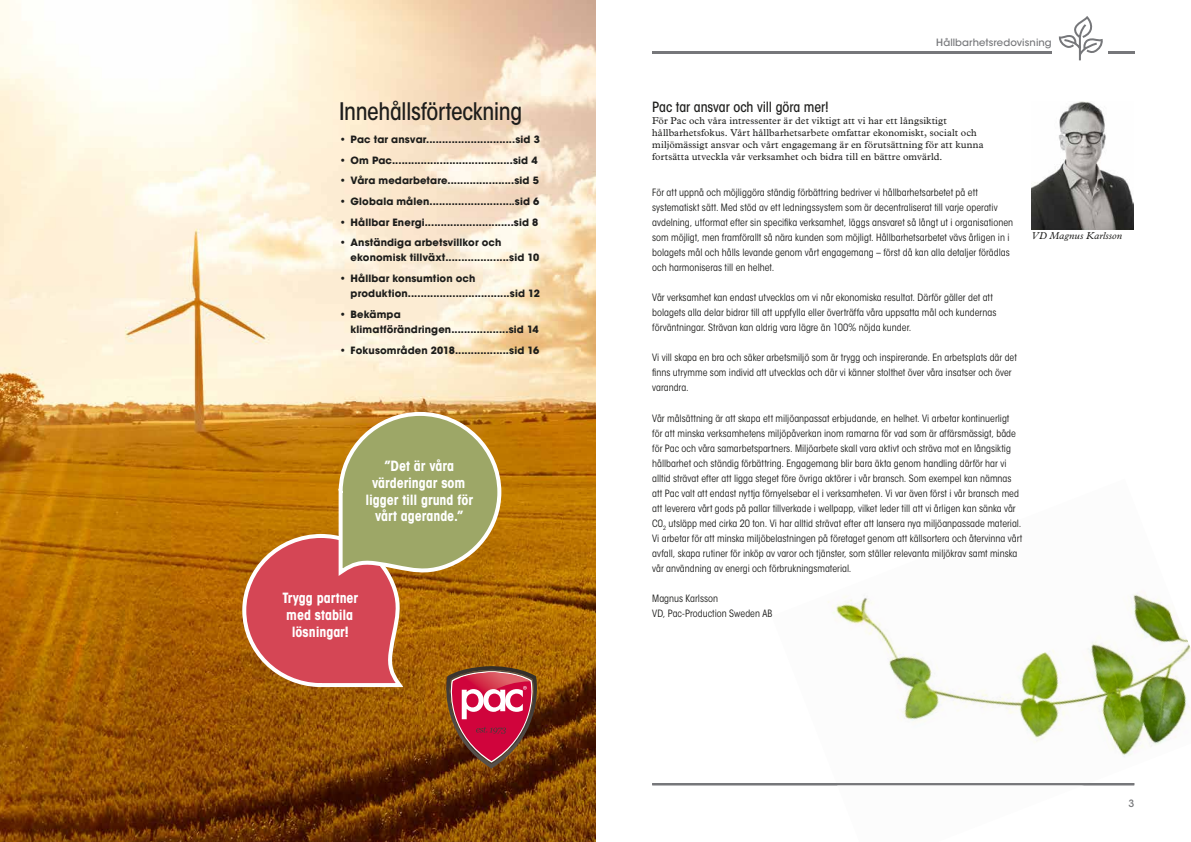
<style>
.page{position:relative;width:1191px;height:842px;background:#fff}
.page>*{position:absolute;margin:0;border:0;box-sizing:border-box;transform-origin:0 0}
.t1{font:500 condensed 24px "ITC Avant Garde Std";letter-spacing:-.02em;color:#1d1d1b}
.t2{font:700 condensed 14px/16.8px "ITC Avant Garde Std";letter-spacing:-.005em;color:#fff;text-align:center}
.t3{font:500 condensed 14px "ITC Avant Garde Std";letter-spacing:-.005em;color:#1d1d1b}
.t4{font:condensed 10px/15px "ITC Avant Garde Std";letter-spacing:.005em;color:#1d1d1b}
.t5{font:700 10px/15px "ITC Avant Garde Std";letter-spacing:.015em;color:#1d1d1b}
.t6{font:10px/12px "Plantin Std";letter-spacing:.01em;color:#1d1d1b}
.t7{font:500 10px "ITC Avant Garde Std";letter-spacing:.01em;color:#76777a}
.t8{font:italic 10px "Plantin Std";letter-spacing:.01em;color:#1d1d1b}
.s1{font-size:9px}
</style>
<div class="page">
<hr style="left:652px;top:51px;width:400px;height:2px;background:#76777a">
<hr style="left:1107px;top:51px;width:27px;height:2px;background:#76777a">
<svg style="left:1058px;top:16px;width:45px;height:45px"></svg>
<img style="left:771px;top:591px;width:420px;height:195px">
<img style="left:0;top:0;width:595px;height:842px">
<img style="left:1031px;top:102px;width:102px;height:128px">
<svg style="left:240px;top:410px;width:299px;height:358px"></svg>
<svg style="left:652px;top:783px;width:482px;height:2px"></svg>
<h1 class="t1" style="left:339px;top:96px;width:184px">Innehållsförteckning</h1>
<p class="t5" style="left:339px;top:132px;width:202px">• Pac tar ansvar............................sid 3</p>
<p class="t5" style="left:339px;top:153px;width:200px">• Om Pac......................................sid 4</p>
<p class="t5" style="left:339px;top:173px;width:201px">• Våra medarbetare.....................sid 5</p>
<p class="t5" style="left:339px;top:194px;width:202px">• Globala målen.........................<span class="s1">..</span>sid 6</p>
<p class="t5" style="left:339px;top:215px;width:201px">• Hållbar Energi............................sid 8</p>
<p class="t5" style="left:350px;top:235px;width:190px;text-indent:-11px">• Anständiga arbetsvillkor och ekonomisk tillväxt....................sid 10</p>
<p class="t5" style="left:350px;top:271px;width:191px;text-indent:-11px">• Hållbar konsumtion och produktion................................sid 12</p>
<p class="t5" style="left:350px;top:307px;width:190px;text-indent:-11px">• Bekämpa klimatförändringen..................sid 14</p>
<p class="t5" style="left:339px;top:342px;width:201px">• Fokusområden 2018.................sid 16</p>
<h2 class="t2" style="left:365px;top:457px;width:109px">”Det är våra värderingar som ligger till grund för vårt agerande.”</h2>
<h2 class="t2" style="left:282px;top:589px;width:77px">Trygg partner med stabila lösningar!</h2>
<p class="t7" style="left:936px;top:36px;width:117px">Hållbarhetsredovisning</p>
<h2 class="t3" style="left:652px;top:99px;width:178px">Pac tar ansvar och vill göra mer!</h2>
<p class="t6" style="left:652px;top:115px;width:333px">För Pac och våra intressenter är det viktigt att vi har ett långsiktigt hållbarhetsfokus. Vårt hållbarhetsarbete omfattar ekonomiskt, socialt och miljömässigt ansvar och vårt engagemang är en förutsättning för att kunna fortsätta utveckla vår verksamhet och bidra till en bättre omvärld.</p>
<p class="t4" style="left:652px;top:185px;width:362px">För att uppnå och möjliggöra ständig förbättring bedriver vi hållbarhetsarbetet på ett systematiskt sätt. Med stöd av ett ledningssystem som är decentraliserat till varje operativ avdelning, utformat efter sin specifika verksamhet, läggs ansvaret så långt ut i organisationen som möjligt, men framförallt så nära kunden som möjligt. Hållbarhetsarbetet vävs årligen in i bolagets mål och hålls levande genom vårt engagemang – först då kan alla detaljer förädlas och harmoniseras till en helhet.</p>
<p class="t4" style="left:652px;top:290px;width:346px">Vår verksamhet kan endast utvecklas om vi når ekonomiska resultat. Därför gäller det att bolagets alla delar bidrar till att uppfylla eller överträffa våra uppsatta mål och kundernas förväntningar. Strävan kan aldrig vara lägre än 100% nöjda kunder.</p>
<p class="t4" style="left:652px;top:350px;width:366px">Vi vill skapa en bra och säker arbetsmiljö som är trygg och inspirerande. En arbetsplats där det finns utrymme som individ att utvecklas och där vi känner stolthet över våra insatser och över varandra.</p>
<p class="t4" style="left:652px;top:410px;width:371px">Vår målsättning är att skapa ett miljöanpassat erbjudande, en helhet. Vi arbetar kontinuerligt<br>för att minska verksamhetens miljöpåverkan inom ramarna för vad som är affärsmässigt, både för Pac och våra samarbetspartners. Miljöarbete skall vara aktivt och sträva mot en långsiktig hållbarhet och ständig förbättring. Engagemang blir bara äkta genom handling därför har vi alltid strävat efter att ligga steget före övriga aktörer i vår bransch. Som exempel kan nämnas att Pac valt att endast nyttja förnyelsebar el i verksamheten. Vi var även först i vår bransch med att leverera vårt gods på pallar tillverkade i wellpapp, vilket leder till att vi årligen kan sänka vår C0<sub>2</sub> utsläpp med cirka 20 ton. Vi har alltid strävat efter att lansera nya miljöanpassade material.<br>Vi arbetar för att minska miljöbelastningen på företaget genom att källsortera och återvinna vårt avfall, skapa rutiner för inköp av varor och tjänster, som ställer relevanta miljökrav samt minska vår användning av energi och förbrukningsmaterial.</p>
<p class="t4" style="left:652px;top:590px;width:122px">Magnus Karlsson<br>VD, Pac-Production Sweden AB</p>
<p class="t8" style="left:1031px;top:230px;width:92px">VD Magnus Karlsson</p>
<p class="t7" style="left:1128px;top:797px;width:7px">3</p>
</div>
